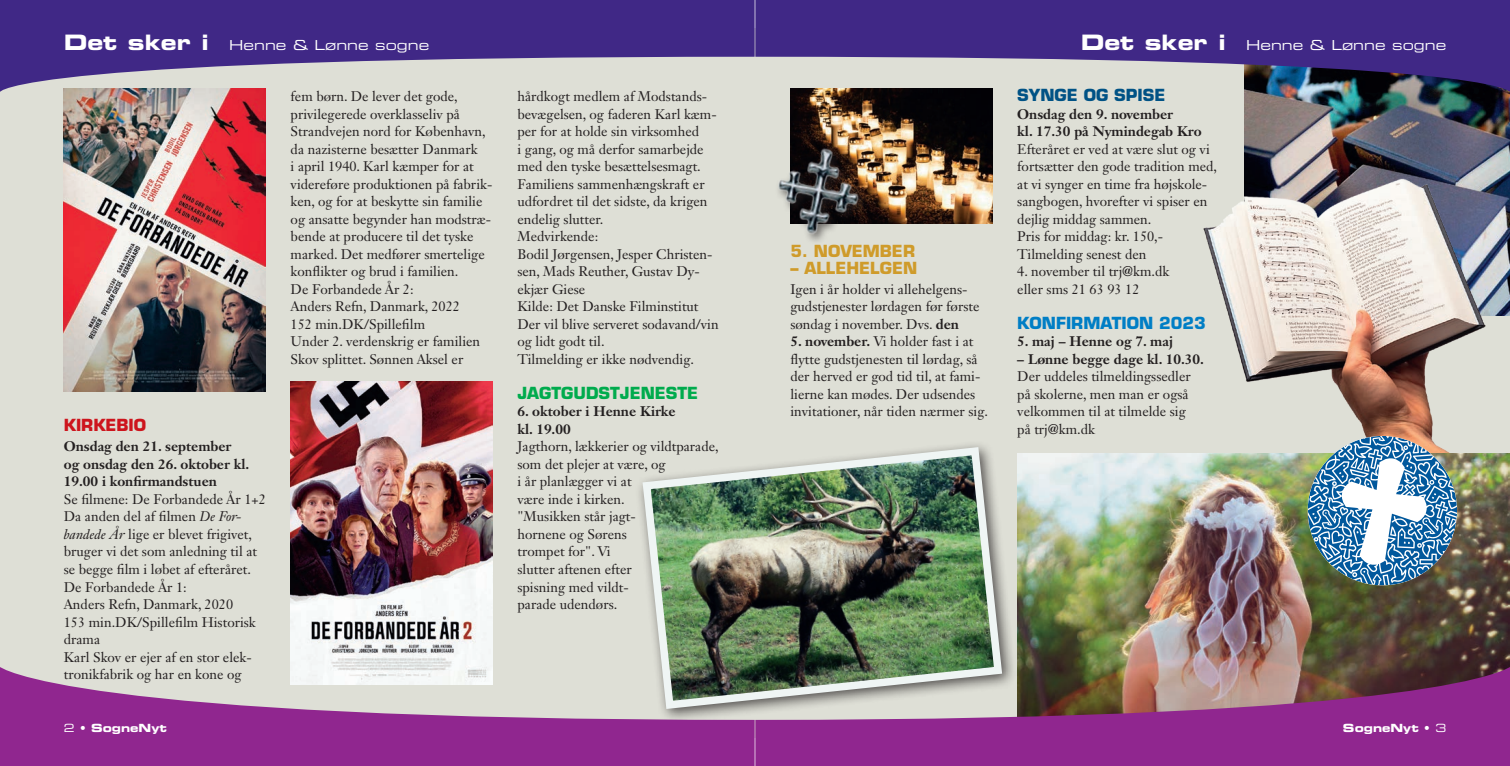
<style>
.page{position:relative;width:1510px;height:766px;background:#fff}
.page>*{position:absolute;margin:0;border:0;box-sizing:border-box;transform-origin:0 0}
.t1{font:700 16.25px "Eurostile LT Std";color:#cf9b2a}
.t2{font:700 16.25px "Eurostile LT Std";color:#00ab4d}
.t3{font:700 16.25px "Eurostile LT Std";color:#007ec5}
.t4{font:700 16.25px "Eurostile LT Std";color:#005285}
.t5{font:700 16.25px "Eurostile LT Std";color:#cd151d}
.t6{font:13.75px/17.5px "Janson Text LT Std";color:#231f20}
.t7{font:700 13.75px/17.5px "Janson Text LT Std";color:#231f20}
.t8{font:13.75px "Eurostile LT Std Ex 2";color:#fff}
.t9{font:11.25px "Eurostile LT Std Bold Ex 2";color:#fff}
.s1{font-family:"Eurostile LT Std Bold Ex 2";font-size:21.25px}
.s2{font-style:italic}
.s3{font-weight:700}
.s4{font-family:"Eurostile LT Std Ex 2"}
</style>
<div class="page">
<div style="left:0;top:28px;width:755px;height:709px;background:#dedfd6"></div>
<div style="left:755px;top:28px;width:754px;height:709px;background:#dedfd6"></div>
<img style="left:1244px;top:92px;width:265px;height:82px">
<img style="left:291px;top:381px;width:202px;height:285px">
<img style="left:64px;top:92px;width:202px;height:300px">
<img style="left:639px;top:444px;width:367px;height:268px">
<img style="left:790px;top:92px;width:202px;height:131px">
<img style="left:778px;top:138px;width:92px;height:104px">
<img style="left:1193px;top:174px;width:316px;height:280px">
<img style="left:1017px;top:454px;width:492px;height:212px">
<img style="left:1300px;top:429px;width:163px;height:163px">
<svg style="left:755px;top:0;width:754px;height:92px;fill:#402886"></svg>
<img style="left:755px;top:666px;width:754px;height:99px">
<svg style="left:0;top:0;width:754px;height:92px;fill:#402886"></svg>
<svg style="left:0;top:666px;width:754px;height:99px;fill:#90268f"></svg>
<p class="t8" style="left:64px;top:35px;width:367px"><span class="s1">Det sker i</span> Henne &amp; Lønne sogne</p>
<p class="t8" style="left:1080px;top:35px;width:367px"><span class="s1">Det sker i</span> Henne &amp; Lønne sogne</p>
<p class="t5" style="left:64px;top:414px;width:84px">KIRKEBIO</p>
<p class="t7" style="left:64px;top:437px;width:187px">Onsdag den 21. september og onsdag den 26. oktober kl.<br>19.00 i konfirmandstuen</p>
<p class="t6" style="left:64px;top:490px;width:203px">Se filmene: De Forbandede År 1+2<br>Da anden del af filmen <span class="s2">De For&shy;bandede År</span> lige er blevet frigivet, bruger vi det som anledning til at se begge film i løbet af efteråret.<br>De Forbandede År 1:<br>Anders Refn, Danmark, 2020<br>153 min.DK/Spillefilm Historisk drama<br>Karl Skov er ejer af en stor elek&shy;tronikfabrik og har en kone og</p>
<p class="t6" style="left:291px;top:87px;width:203px">fem børn. De lever det gode, privilegerede overklasseliv på<br>Strandvejen nord for København, da nazisterne besætter Danmark<br>i april 1940. Karl kæmper for at videreføre produktionen på fabrik&shy;ken, og for at beskytte sin familie og ansatte begynder han modstræ&shy;bende at producere til det tyske marked. Det medfører smertelige konflikter og brud i familien.<br>De Forbandede År 2:<br>Anders Refn, Danmark, 2022<br>152 min.DK/Spillefilm<br>Under 2. verdenskrig er familien<br>Skov splittet. Sønnen Aksel er</p>
<p class="t6" style="left:517px;top:87px;width:203px">hårdkogt medlem af Modstands&shy;bevægelsen, og faderen Karl kæm&shy;per for at holde sin virksomhed<br>i gang, og må derfor samarbejde med den tyske besættelsesmagt.<br>Familiens sammenhængskraft er udfordret til det sidste, da krigen endelig slutter.<br>Medvirkende:<br>Bodil Jørgensen, Jesper Christen&shy;sen, Mads Reuther, Gustav Dy&shy;ekjær Giese<br>Kilde: Det Danske Filminstitut<br>Der vil blive serveret sodavand/vin og lidt godt til.<br>Tilmelding er ikke nødvendig.</p>
<p class="t2" style="left:517px;top:382px;width:182px">JAGTGUDSTJENESTE</p>
<p class="t7" style="left:517px;top:402px;width:160px">6. oktober i Henne Kirke kl. 19.00</p>
<p class="t6" style="left:517px;top:437px;width:203px">Jagthorn, lækkerier og vildtparade, som det plejer at være, og<br>i år planlægger vi at<br>være inde i kirken.<br>"Musikken står jagt-<br>hornene og Sørens<br>trompet for". Vi<br>slutter aftenen efter<br>spisning med vildt-<br>parade udendørs.</p>
<p class="t1" style="left:790px;top:241px;width:126px">5. NOVEMBER</p>
<p class="t1" style="left:790px;top:258px;width:128px">– ALLEHELGEN</p>
<p class="t6" style="left:790px;top:280px;width:190px">Igen i år holder vi allehelgens&shy;gudstjenester lørdagen før første søndag i november. Dvs. <span class="s3">den</span></p>
<p class="t6" style="left:790px;top:332px;width:199px"><span class="s3">5. november.</span> Vi holder fast i at flytte gudstjenesten til lørdag, så der herved er god tid til, at fami&shy;lierne kan mødes. Der udsendes invitationer, når tiden nærmer sig.</p>
<p class="t4" style="left:1017px;top:85px;width:150px">SYNGE OG SPISE</p>
<p class="t7" style="left:1017px;top:105px;width:186px">Onsdag den 9. november<br>kl. 17.30 på Nymindegab Kro</p>
<p class="t6" style="left:1017px;top:140px;width:201px">Efteråret er ved at være slut og vi fortsætter den gode tradition med, at vi synger en time fra højskole&shy;sangbogen, hvorefter vi spiser en dejlig middag sammen.<br>Pris for middag: kr. 150,-<br>Tilmelding senest den</p>
<p class="t6" style="left:1017px;top:262px;width:154px">4. november til trj@km.dk eller sms 21 63 93 12</p>
<p class="t3" style="left:1017px;top:312px;width:190px">KONFIRMATION 2023</p>
<p class="t7" style="left:1017px;top:332px;width:157px">5. maj – Henne og 7. maj</p>
<p class="t7" style="left:1017px;top:350px;width:188px">– Lønne begge dage kl. 10.30.</p>
<p class="t6" style="left:1017px;top:367px;width:175px">Der uddeles tilmeldingssedler på skolerne, men man er også velkommen til at tilmelde sig på trj@km.dk</p>
<p class="t9" style="left:64px;top:719px;width:105px"><span class="s4">2 •</span> SogneNyt</p>
<p class="t9" style="left:1343px;top:719px;width:105px">SogneNyt <span class="s4">• 3</span></p>
</div>
